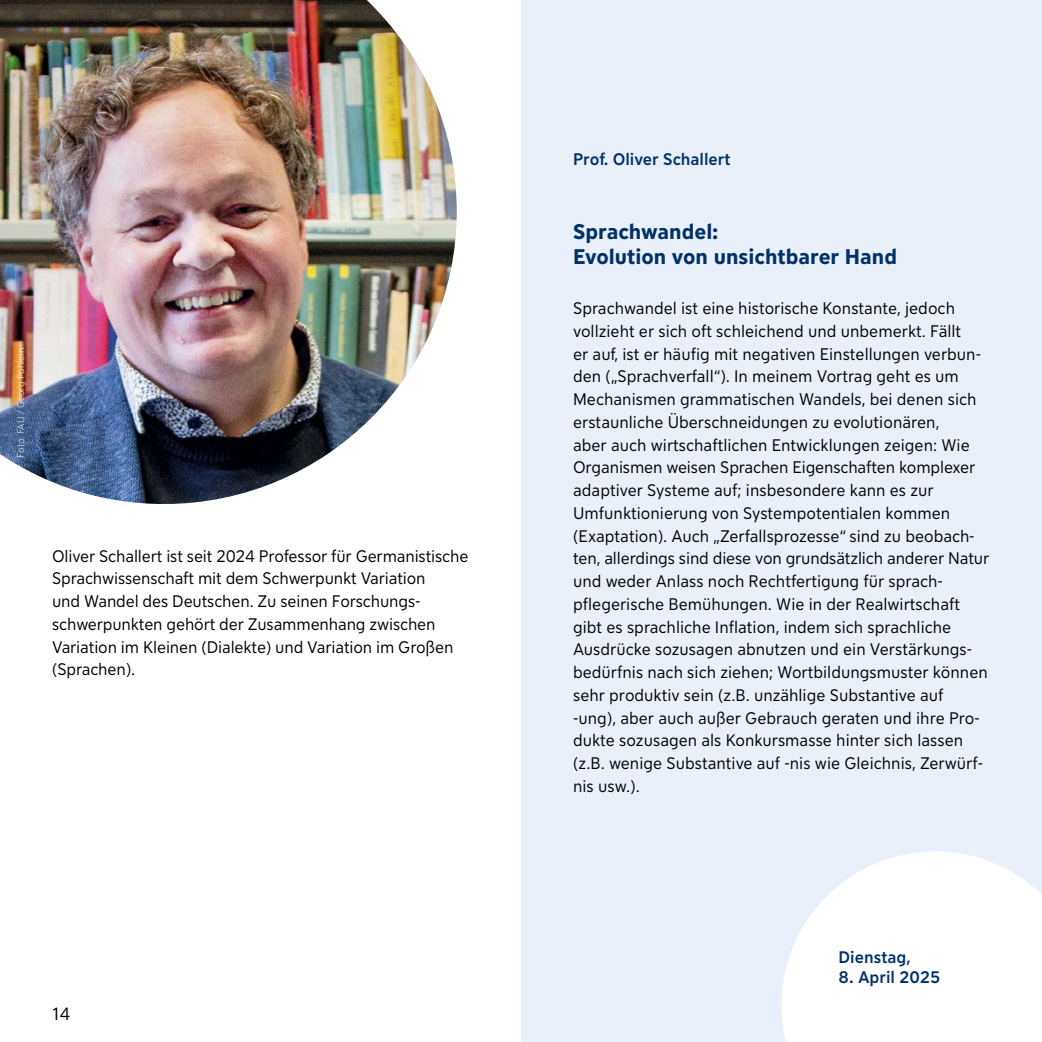
<style>
.page{position:relative;width:1042px;height:1042px;background:#fff}
.page>*{position:absolute;margin:0;border:0;box-sizing:border-box;transform-origin:0 0}
.t1{font:700 21px/24.5px "FAU Sans";color:#003169}
.t2{font:17.5px "FAU Sans";color:#000}
.t3{font:16.62px/22.8px "FAU Sans";color:#000}
.t4{font:500 16.62px "FAU Sans";color:#003169}
.t5{font:300 9.62px "FAU Sans";color:#fff}
</style>
<div class="page">
<div style="left:521px;top:0;width:521px;height:1042px;background:#e9f0fa"></div>
<svg style="left:781px;top:851px;width:261px;height:191px;background:#fbfcfe"></svg>
<img style="left:0;top:0;width:457px;height:504px">
<p class="t5" style="left:14px;top:458px;width:111px;rotate:-90deg">Foto: FAU / Georg Pöhlein</p>
<p class="t3" style="left:52px;top:543px;width:418px">Oliver Schallert ist seit 2024 Professor für Germanistische Sprachwissenschaft mit dem Schwerpunkt Variation<br>und Wandel des Deutschen. Zu seinen Forschungs&shy;schwerpunkten gehört der Zusammenhang zwischen Variation im Kleinen (Dialekte) und Variation im Großen (Sprachen).</p>
<p class="t2" style="left:52px;top:1001px;width:20px">14</p>
<p class="t4" style="left:573px;top:146px;width:159px">Prof. Oliver Schallert</p>
<p class="t1" style="left:573px;top:218px;width:325px">Sprachwandel:<br>Evolution von unsichtbarer Hand</p>
<p class="t3" style="left:573px;top:296px;width:418px">Sprachwandel ist eine historische Konstante, jedoch vollzieht er sich oft schleichend und unbemerkt. Fällt<br>er auf, ist er häufig mit negativen Einstellungen verbun&shy;den („Sprachverfall“). In meinem Vortrag geht es um Mechanismen grammatischen Wandels, bei denen sich erstaunliche Überschneidungen zu evolutionären,<br>aber auch wirtschaftlichen Entwicklungen zeigen: Wie Organismen weisen Sprachen Eigenschaften komplexer adaptiver Systeme auf; insbesondere kann es zur Umfunktionierung von Systempotentialen kommen (Exaptation). Auch „Zerfallsprozesse“ sind zu beobach&shy;ten, allerdings sind diese von grundsätzlich anderer Natur und weder Anlass noch Rechtfertigung für sprach&shy;pflegerische Bemühungen. Wie in der Realwirtschaft gibt es sprachliche Inflation, indem sich sprachliche Ausdrücke sozusagen abnutzen und ein Verstärkungs&shy;bedürfnis nach sich ziehen; Wortbildungsmuster können sehr produktiv sein (z.B. unzählige Substantive auf -ung), aber auch außer Gebrauch geraten und ihre Pro&shy;dukte sozusagen als Konkursmasse hinter sich lassen (z.B. wenige Substantive auf -nis wie Gleichnis, Zerwürf&shy;nis usw.).</p>
<p class="t4" style="left:838px;top:945px;width:73px">Dienstag,</p>
<p class="t4" style="left:838px;top:965px;width:103px">8. April 2025</p>
</div>
